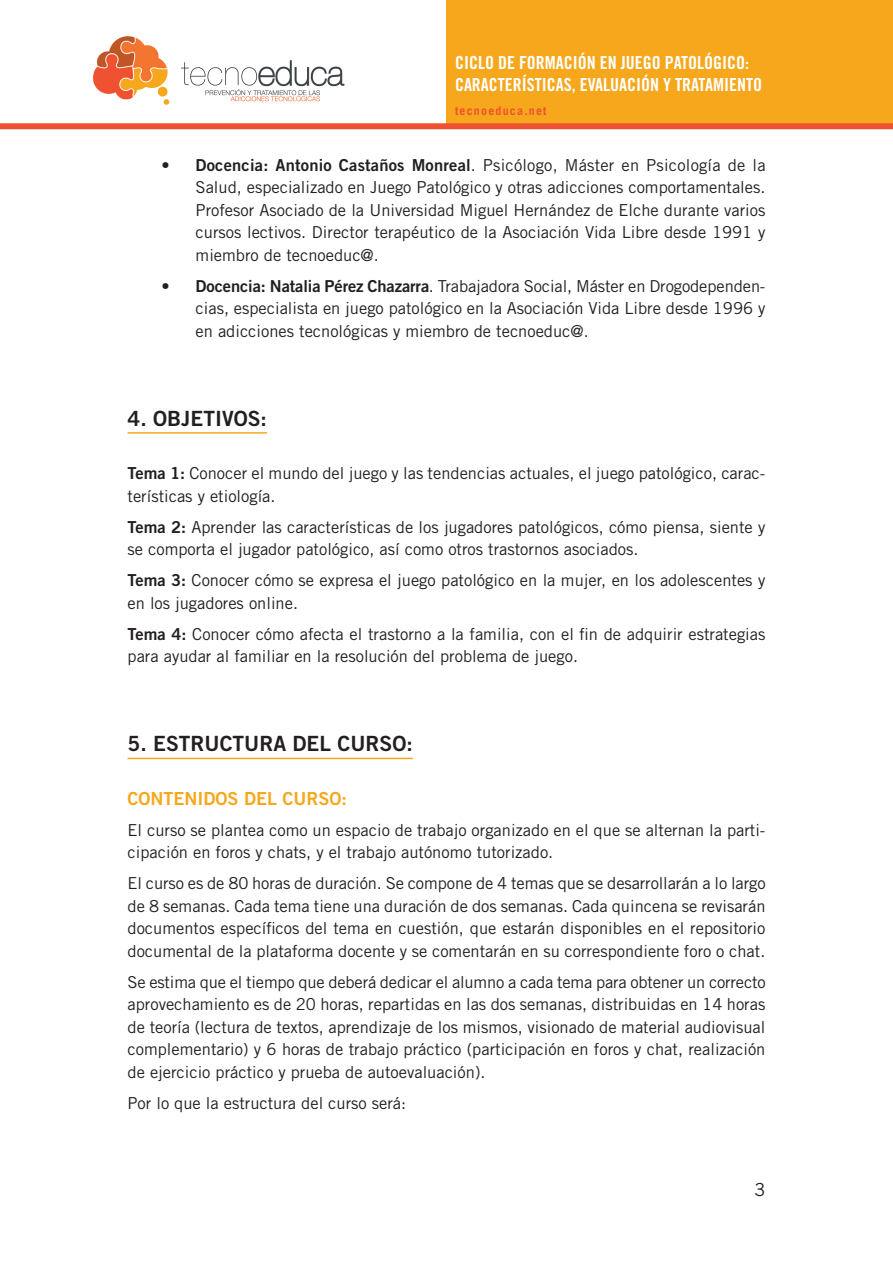
<style>
.page{position:relative;width:893px;height:1263px;background:#fff}
.page>*{position:absolute;margin:0;border:0;box-sizing:border-box;transform-origin:0 0}
._3_epigrafe{font:21px "Trade Gothic Bold Two";color:#231f20}
.t1{font:18px/21.6px "Trade Gothic Bold Cond Twenty";color:#fff}
._4_epigrafe{font:18px "Trade Gothic Bold Two";color:#f6a71c}
.t2{font:18px "Trade Gothic";color:#231f20}
.Texto_general{font:16.5px/22.5px "Trade Gothic";color:#231f20}
.t3{font:700 12px "Trade Gothic";letter-spacing:.1em;color:#f05130}
.s1{font-family:"Trade Gothic Bold Two"}
</style>
<div class="page">
<div style="left:446px;top:0;width:447px;height:124px;background:#f6a71c"></div>
<div style="left:0;top:123px;width:893px;height:6px;background:#f05130"></div>
<img style="left:93px;top:36px;width:252px;height:69px">
<hr style="left:128px;top:432px;width:139px;height:2px;background:#f6a71c">
<hr style="left:128px;top:758px;width:285px;height:1px;background:#f6a71c">
<p class="t1" style="left:455px;top:52px;width:309px">CICLO DE FORMACIÓN EN JUEGO PATOLÓGICO:<br>CARACTERÍSTICAS, EVALUACIÓN Y TRATAMIENTO</p>
<p class="t3" style="left:455px;top:103px;width:93px">tecnoeduca.net</p>
<p class="Texto_general" style="left:196px;top:153px;width:571px;text-align:justify;text-indent:-34px"><span class="s1">• Docencia: Antonio Castaños Monreal</span>. Psicólogo, Máster en Psicología de la Salud, especializado en Juego Patológico y otras adicciones comportamentales.<br>Profesor Asociado de la Universidad Miguel Hernández de Elche durante varios cursos lectivos. Director terapéutico de la Asociación Vida Libre desde 1991 y miembro de tecnoeduc@.</p>
<p class="Texto_general" style="left:196px;top:274px;width:571px;text-align:justify;text-indent:-34px"><span class="s1">• Docencia: Natalia Pérez Chazarra</span>. Trabajadora Social, Máster en Drogodependen&shy;cias, especialista en juego patológico en la Asociación Vida Libre desde 1996 y en adicciones tecnológicas y miembro de tecnoeduc@.</p>
<p class="_3_epigrafe" style="left:128px;top:405px;width:141px">4. OBJETIVOS:</p>
<p class="Texto_general" style="left:128px;top:462px;width:639px"><span class="s1">Tema 1:</span> Conocer el mundo del juego y las tendencias actuales, el juego patológico, carac&shy;terísticas y etiología.</p>
<p class="Texto_general" style="left:128px;top:515px;width:639px"><span class="s1">Tema 2:</span> Aprender las características de los jugadores patológicos, cómo piensa, siente y se comporta el jugador patológico, así como otros trastornos asociados.</p>
<p class="Texto_general" style="left:128px;top:569px;width:639px"><span class="s1">Tema 3:</span> Conocer cómo se expresa el juego patológico en la mujer, en los adolescentes y en los jugadores online.</p>
<p class="Texto_general" style="left:128px;top:622px;width:639px"><span class="s1">Tema 4:</span> Conocer cómo afecta el trastorno a la familia, con el fin de adquirir estrategias para ayudar al familiar en la resolución del problema de juego.</p>
<p class="_3_epigrafe" style="left:128px;top:731px;width:287px">5. ESTRUCTURA DEL CURSO:</p>
<p class="_4_epigrafe" style="left:128px;top:787px;width:221px">CONTENIDOS DEL CURSO:</p>
<p class="Texto_general" style="left:128px;top:818px;width:639px">El curso se plantea como un espacio de trabajo organizado en el que se alternan la parti&shy;cipación en foros y chats, y el trabajo autónomo tutorizado.</p>
<p class="Texto_general" style="left:128px;top:872px;width:639px;text-align:justify">El curso es de 80 horas de duración. Se compone de 4 temas que se desarrollarán a lo largo de 8 semanas. Cada tema tiene una duración de dos semanas. Cada quincena se revisarán documentos específicos del tema en cuestión, que estarán disponibles en el repositorio documental de la plataforma docente y se comentarán en su correspondiente foro o chat.</p>
<p class="Texto_general" style="left:128px;top:970px;width:640px;text-align:justify">Se estima que el tiempo que deberá dedicar el alumno a cada tema para obtener un correcto aprovechamiento es de 20 horas, repartidas en las dos semanas, distribuidas en 14 horas de teoría (lectura de textos, aprendizaje de los mismos, visionado de material audiovisual complementario) y 6 horas de trabajo práctico (participación en foros y chat, realización de ejercicio práctico y prueba de autoevaluación).</p>
<p class="Texto_general" style="left:128px;top:1091px;width:280px">Por lo que la estructura del curso será:</p>
<p class="t2" style="left:754px;top:1179px;width:12px">3</p>
</div>
